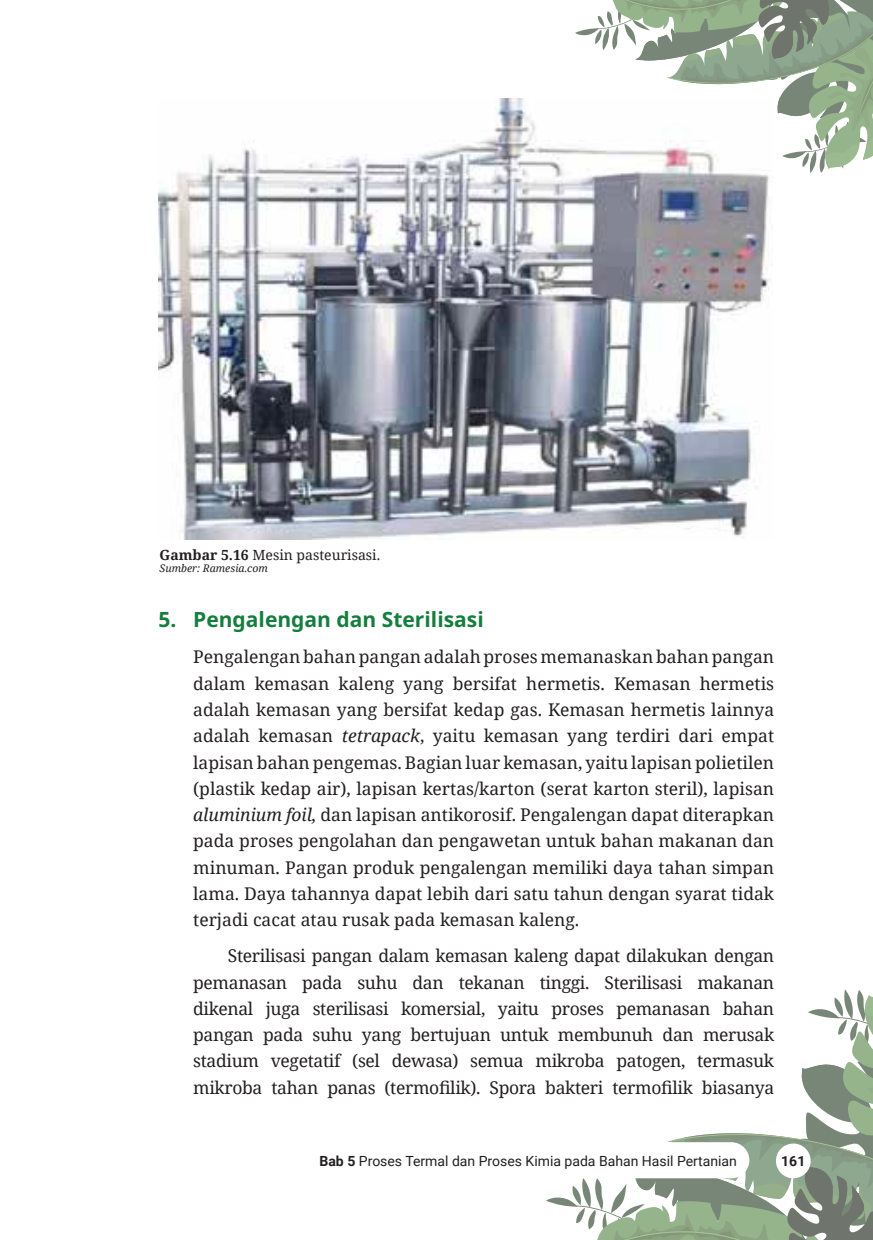
<style>
.page{position:relative;width:873px;height:1240px;background:#fff}
.page>*{position:absolute;margin:0;border:0;box-sizing:border-box;transform-origin:0 0}
.t1{font:700 21px "Noto Sans";color:#157e3e}
._3a_isi{font:17.5px/26.2px "Noto Serif";color:#231f20;text-align:justify}
._3_isi{font:17.5px/26.2px "Noto Serif";letter-spacing:-.02em;color:#231f20;text-align:justify}
.t2{font:14px "Roboto";color:#231f20}
.ket__gambar{font:14px "Noto Serif";color:#231f20}
.t3{font:700 14px "Roboto";color:#231f20}
.sumber_gambar{font:italic 10.5px "Noto Serif";color:#231f20}
.s1{font-weight:700}
.s2{font-style:italic}
</style>
<div class="page">
<img style="left:158px;top:99px;width:611px;height:440px">
<svg style="left:574px;top:0;width:299px;height:173px"></svg>
<svg style="left:546px;top:989px;width:327px;height:251px"></svg>
<p class="ket__gambar" style="left:159px;top:545px;width:222px"><span class="s1">Gambar 5.16</span> Mesin pasteurisasi.</p>
<p class="sumber_gambar" style="left:159px;top:561px;width:110px">Sumber: Ramesia.com</p>
<p class="t1" style="left:158px;top:607px;width:326px">5. Pengalengan dan Sterilisasi</p>
<p class="_3a_isi" style="left:193px;top:643px;width:582px">Pengalengan bahan pangan adalah proses memanaskan bahan pangan dalam kemasan kaleng yang bersifat hermetis. Kemasan hermetis adalah kemasan yang bersifat kedap gas. Kemasan hermetis lainnya adalah kemasan <span class="s2">tetrapack</span>, yaitu kemasan yang terdiri dari empat lapisan bahan pengemas. Bagian luar kemasan, yaitu lapisan polietilen (plastik kedap air), lapisan kertas/karton (serat karton steril), lapisan <span class="s2">aluminium foil,</span> dan lapisan antikorosif. Pengalengan dapat diterapkan pada proses pengolahan dan pengawetan untuk bahan makanan dan minuman. Pangan produk pengalengan memiliki daya tahan simpan lama. Daya tahannya dapat lebih dari satu tahun dengan syarat tidak terjadi cacat atau rusak pada kemasan kaleng.</p>
<p class="_3_isi" style="left:193px;top:942px;width:582px;text-indent:35px">Sterilisasi pangan dalam kemasan kaleng dapat dilakukan dengan pemanasan pada suhu dan tekanan tinggi. Sterilisasi makanan dikenal juga sterilisasi komersial, yaitu proses pemanasan bahan pangan pada suhu yang bertujuan untuk membunuh dan merusak stadium vegetatif (sel dewasa) semua mikroba patogen, termasuk mikroba tahan panas (termofilik). Spora bakteri termofilik biasanya</p>
<p class="t2" style="left:319px;top:1150px;width:418px"><span class="s1">Bab 5</span> Proses Termal dan Proses Kimia pada Bahan Hasil Pertanian</p>
<p class="t3" style="left:780px;top:1150px;width:26px">161</p>
</div>
